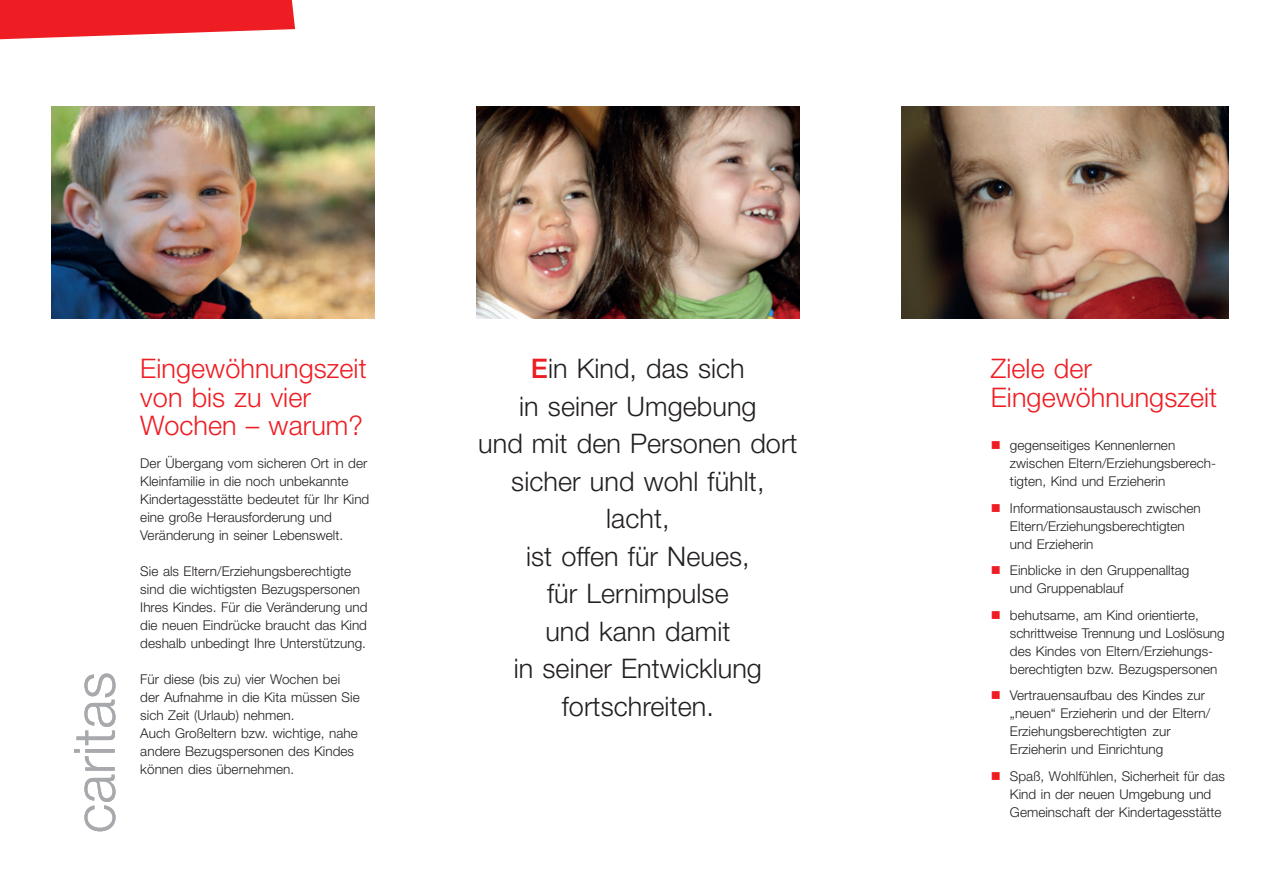
<style>
.page{position:relative;width:1263px;height:893px;background:#fff}
.page>*{position:absolute;margin:0;border:0;box-sizing:border-box;transform-origin:0 0}
.Wie_Caritas_grafik{font:300 57px "Helvetica Neue LT Pro";color:#a8a9ad}
._003-Headline-Innens{font:300 27px/37.5px "Helvetica Neue LT Pro";letter-spacing:.005em;color:#231f20;text-align:center}
._003-Headline-Innens-2{font:300 27px/28.5px "Helvetica Neue LT Pro";letter-spacing:.005em;color:#ee1d23}
._005-Fließtext{font:300 13.5px/18px "Helvetica Neue LT Pro";letter-spacing:.005em;color:#231f20}
.s1{font-weight:500;color:#ee1d23}
</style>
<div class="page">
<svg style="left:0;top:0;width:295px;height:40px"></svg>
<img style="left:476px;top:106px;width:323px;height:213px">
<img style="left:51px;top:106px;width:323px;height:213px">
<img style="left:901px;top:106px;width:328px;height:213px">
<p class="Wie_Caritas_grafik" style="left:60px;top:833px;width:163px;rotate:-90deg">caritas</p>
<p class="_003-Headline-Innens-2" style="left:140px;top:354px;width:228px">Eingewöhnungszeit von bis zu vier<br>Wochen – warum?</p>
<p class="_005-Fließtext" style="left:140px;top:454px;width:231px">Der Übergang vom sicheren Ort in der Kleinfamilie in die noch unbekannte Kindertagesstätte bedeutet für Ihr Kind eine große Herausforderung und Veränderung in seiner Lebenswelt.</p>
<p class="_005-Fließtext" style="left:140px;top:562px;width:229px">Sie als Eltern/Erziehungsberechtigte sind die wichtigsten Bezugspersonen Ihres Kindes. Für die Veränderung und die neuen Eindrücke braucht das Kind deshalb unbedingt Ihre Unterstützung.</p>
<p class="_005-Fließtext" style="left:140px;top:670px;width:221px">Für diese (bis zu) vier Wochen bei der Aufnahme in die Kita müssen Sie sich Zeit (Urlaub) nehmen.<br>Auch Großeltern bzw. wichtige, nahe andere Bezugspersonen des Kindes können dies übernehmen.</p>
<p class="_003-Headline-Innens" style="left:478px;top:349px;width:321px"><span class="s1">E</span>in Kind, das sich<br>in seiner Umgebung<br>und mit den Personen dort sicher und wohl fühlt, lacht,<br>ist offen für Neues,<br>für Lernimpulse<br>und kann damit<br>in seiner Entwicklung fortschreiten.</p>
<p class="_003-Headline-Innens-2" style="left:991px;top:354px;width:228px">Ziele der<br>Eingewöhnungszeit</p>
<p class="_005-Fließtext" style="left:1010px;top:436px;width:208px">gegenseitiges Kennenlernen zwischen Eltern/Erziehungsberech&shy;tigten, Kind und Erzieherin</p>
<p class="_005-Fließtext" style="left:1010px;top:498px;width:192px">Informationsaustausch zwischen<br>Eltern/Erziehungsberechtigten und Erzieherin</p>
<p class="_005-Fließtext" style="left:1010px;top:561px;width:181px">Einblicke in den Gruppenalltag und Gruppenablauf</p>
<p class="_005-Fließtext" style="left:1010px;top:605px;width:216px">behutsame, am Kind orientierte, schrittweise Trennung und Loslösung des Kindes von Eltern/Erziehungs&shy;berechtigten bzw. Bezugspersonen</p>
<p class="_005-Fließtext" style="left:1010px;top:686px;width:202px">Vertrauensaufbau des Kindes zur „neuen“ Erzieherin und der Eltern/<br>Erziehungsberechtigten zur<br>Erzieherin und Einrichtung</p>
<p class="_005-Fließtext" style="left:1010px;top:766px;width:216px">Spaß, Wohlfühlen, Sicherheit für das<br>Kind in der neuen Umgebung und<br>Gemeinschaft der Kindertagesstätte</p>
</div>
